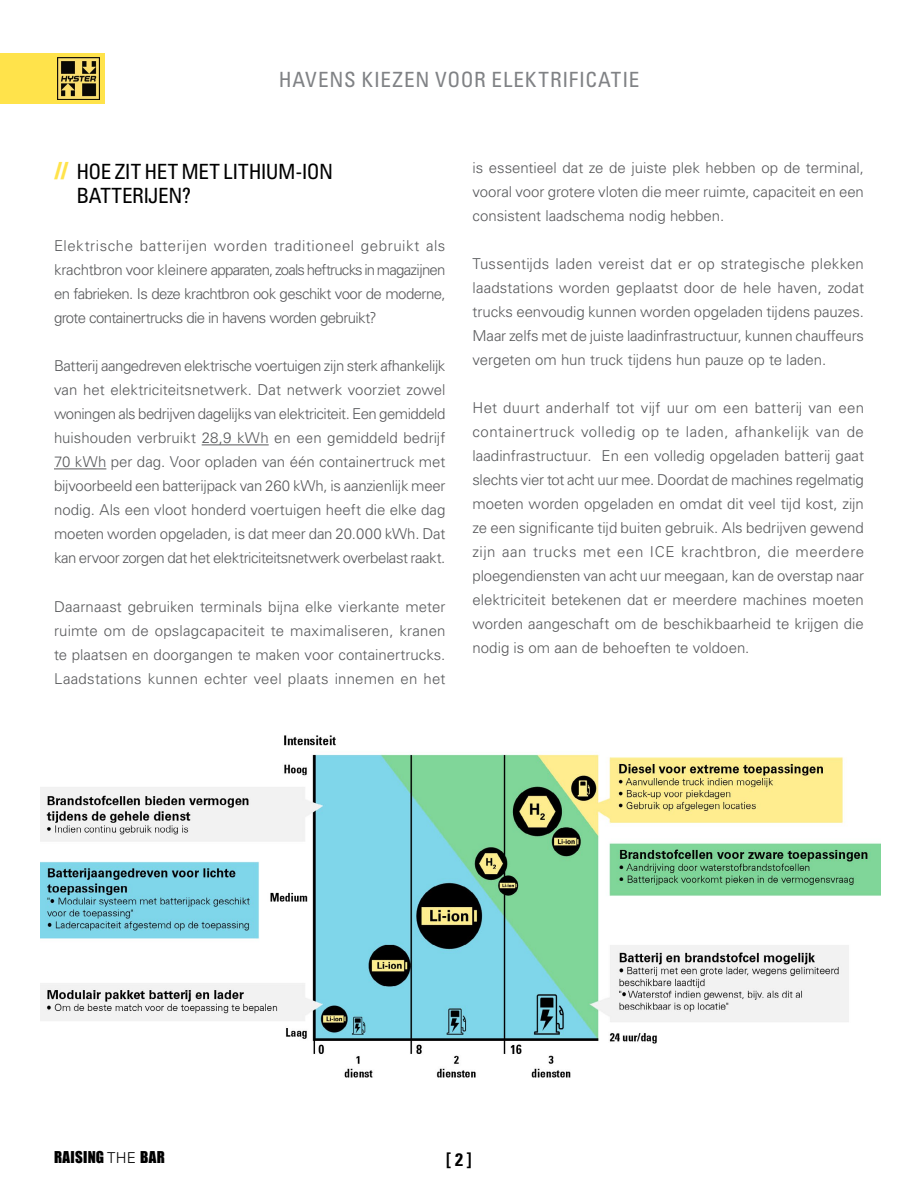
<style>
.page{position:relative;width:918px;height:1188px;background:#fff}
.page>*{position:absolute;margin:0;border:0;box-sizing:border-box;transform-origin:0 0}
.t1{font:condensed 21px/24px "Univers LTCYR 57";letter-spacing:-.015em;color:#000}
.t2{font:condensed 21px "Univers LTCYR 57";letter-spacing:.04em;color:#808285}
.t3{font:18px "Univers LTCYR 67 Bold Cond";color:#000}
.t4{font:300 15px/24px "Univers LTCYR 45";letter-spacing:-.005em;color:#58595b;text-align:justify}
.t5{font:15px "Impact";letter-spacing:.02em;color:#000}
.s1{font-family:"Impact";font-stretch:normal;color:#ffe34b}
.s2{font-family:"Univers LTCYR 45";font-weight:300}
</style>
<div class="page">
<div style="left:0;top:54px;width:104px;height:50px;background:#ffe34b"></div>
<img style="left:58px;top:58px;width:42px;height:42px">
<hr style="left:202px;top:445px;width:67px;height:1px;background:#58595b">
<hr style="left:54px;top:469px;width:52px;height:1px;background:#58595b">
<img style="left:41px;top:735px;width:839px;height:343px">
<h1 class="t2" style="left:279px;top:66px;width:362px">HAVENS KIEZEN VOOR ELEKTRIFICATIE</h1>
<h1 class="t1" style="left:76px;top:159px;width:258px;text-indent:-22px"><span class="s1">//</span> HOE ZIT HET MET LITHIUM-ION<br>BATTERIJEN?</h1>
<p class="t4" style="left:54px;top:233px;width:393px">Elektrische batterijen worden traditioneel gebruikt als krachtbron voor kleinere apparaten, zoals heftrucks in magazijnen en fabrieken. Is deze krachtbron ook geschikt voor de moderne, grote containertrucks die in havens worden gebruikt?</p>
<p class="t4" style="left:54px;top:354px;width:393px">Batterij aangedreven elektrische voertuigen zijn sterk afhankelijk van het elektriciteitsnetwerk. Dat netwerk voorziet zowel woningen als bedrijven dagelijks van elektriciteit. Een gemiddeld huishouden verbruikt 28,9 kWh en een gemiddeld bedrijf 70 kWh per dag. Voor opladen van één containertruck met bijvoorbeeld een batterijpack van 260 kWh, is aanzienlijk meer nodig. Als een vloot honderd voertuigen heeft die elke dag moeten worden opgeladen, is dat meer dan 20.000 kWh. Dat kan ervoor zorgen dat het elektriciteitsnetwerk overbelast raakt.</p>
<p class="t4" style="left:54px;top:594px;width:393px">Daarnaast gebruiken terminals bijna elke vierkante meter ruimte om de opslagcapaciteit te maximaliseren, kranen te plaatsen en doorgangen te maken voor containertrucks.<br>Laadstations kunnen echter veel plaats innemen en het</p>
<p class="t4" style="left:472px;top:155px;width:393px">is essentieel dat ze de juiste plek hebben op de terminal, vooral voor grotere vloten die meer ruimte, capaciteit en een consistent laadschema nodig hebben.</p>
<p class="t4" style="left:472px;top:251px;width:393px">Tussentijds laden vereist dat er op strategische plekken laadstations worden geplaatst door de hele haven, zodat trucks eenvoudig kunnen worden opgeladen tijdens pauzes.<br>Maar zelfs met de juiste laadinfrastructuur, kunnen chauffeurs vergeten om hun truck tijdens hun pauze op te laden.</p>
<p class="t4" style="left:472px;top:396px;width:393px">Het duurt anderhalf tot vijf uur om een batterij van een containertruck volledig op te laden, afhankelijk van de laadinfrastructuur. En een volledig opgeladen batterij gaat slechts vier tot acht uur mee. Doordat de machines regelmatig moeten worden opgeladen en omdat dit veel tijd kost, zijn ze een significante tijd buiten gebruik. Als bedrijven gewend zijn aan trucks met een ICE krachtbron, die meerdere ploegendiensten van acht uur meegaan, kan de overstap naar elektriciteit betekenen dat er meerdere machines moeten worden aangeschaft om de beschikbaarheid te krijgen die nodig is om aan de behoeften te voldoen.</p>
<p class="t5" style="left:54px;top:1146px;width:113px">RAISING <span class="s2">THE</span> BAR</p>
<p class="t3" style="left:446px;top:1148px;width:27px">[ 2 ]</p>
</div>
